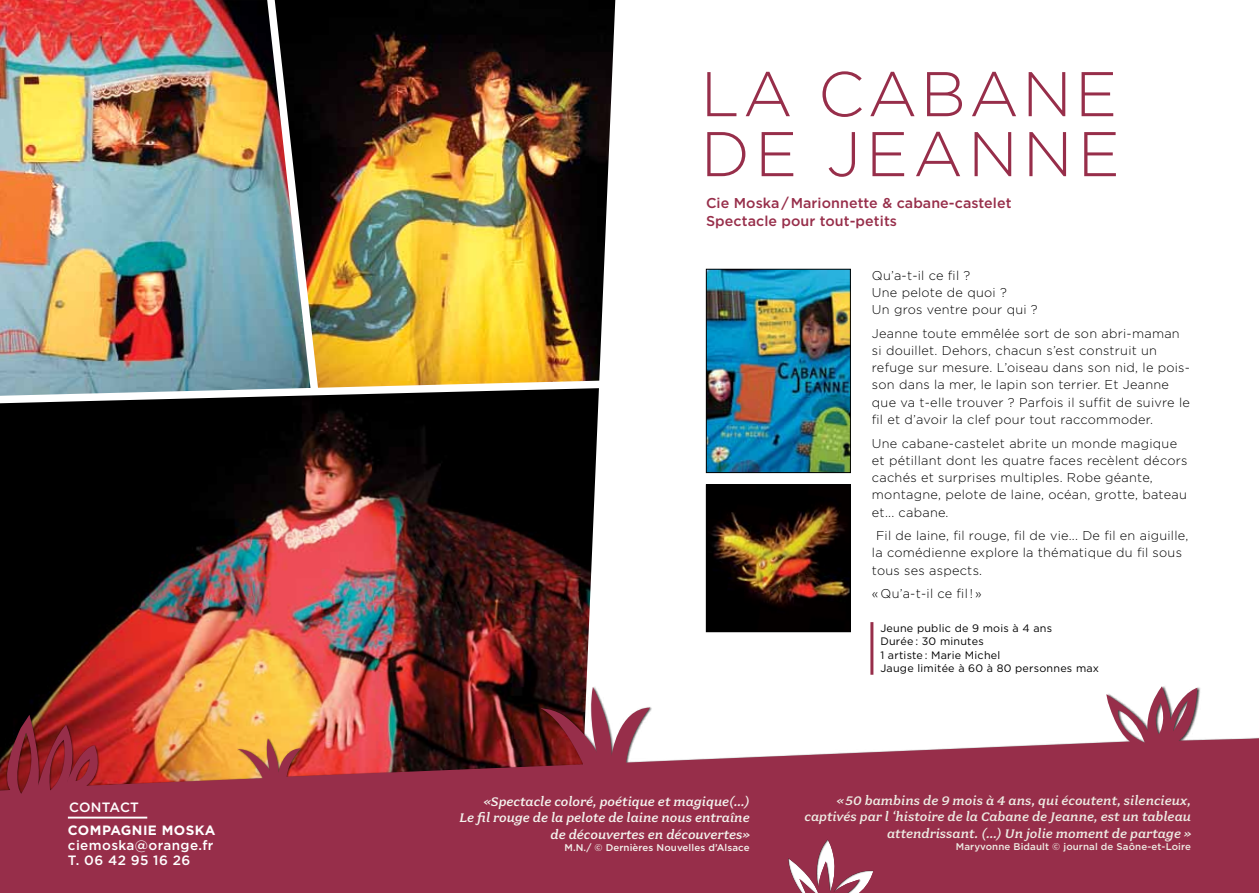
<style>
.page{position:relative;width:1259px;height:893px;background:#fff}
.page>*{position:absolute;margin:0;border:0;box-sizing:border-box;transform-origin:0 0}
.t1{font:300 63px/60px "Gotham HTF";letter-spacing:.065em;color:#972e4a}
.t2{font:500 14.25px/18.8px "Gotham HTF";letter-spacing:.005em;color:#972e4a}
.t3{font:italic 500 13.95px/16.5px "Fairplex Wide";letter-spacing:.005em;color:#eeebe3;text-align:right}
.t4{font:italic 500 13.95px/16.5px "Fairplex Wide";letter-spacing:.005em;color:#f4f2ed;text-align:right}
.t5{font:500 13.5px/15px "Gotham HTF";letter-spacing:.03em;color:#fff}
.t6{font:700 13.5px "Gotham HTF";letter-spacing:.03em;color:#fff}
.t7{font:500 13.5px "Gotham HTF";letter-spacing:.01em;color:#fff}
.t8{font:300 12.75px/17.2px "Gotham HTF";letter-spacing:.02em;color:#000}
.t9{font:10.8px/13.5px "Gotham HTF";letter-spacing:.02em;color:#000}
.t10{font:500 9.75px "Gotham HTF";letter-spacing:.01em;color:#eeebe3}
.t11{font:500 9.75px "Gotham HTF";letter-spacing:.01em;color:#f4f2ed}
</style>
<div class="page">
<img style="left:0;top:410px;width:583px;height:275px">
<svg style="left:583px;top:410px;width:15px;height:275px"></svg>
<img style="left:0;top:0;width:616px;height:410px">
<svg style="left:0;top:686px;width:1259px;height:207px;fill:#972e4a"></svg>
<img style="left:708px;top:271px;width:140px;height:200px">
<div style="left:706px;top:269px;width:144px;height:204px;border:1px solid #000"></div>
<hr style="left:870px;top:622px;width:3px;height:53px;background:#972e4a">
<img style="left:708px;top:486px;width:140px;height:144px">
<div style="left:706px;top:484px;width:144px;height:148px;border:1px solid #000"></div>
<svg style="left:787px;top:838px;width:89px;height:55px"></svg>
<hr style="left:68px;top:817px;width:79px;height:1px;background:#fff">
<p class="t7" style="left:69px;top:799px;width:71px">CONTACT</p>
<p class="t6" style="left:68px;top:823px;width:149px">COMPAGNIE MOSKA</p>
<p class="t5" style="left:68px;top:838px;width:147px">ciemoska@orange.fr<br>T. 06 42 95 16 26</p>
<h1 class="t1" style="left:701px;top:63px;width:421px">La cabane de jeanne</h1>
<p class="t2" style="left:706px;top:193px;width:307px">Cie Moska/Marionnette &amp; cabane-castelet<br>Spectacle pour tout-petits</p>
<p class="t4" style="left:459px;top:793px;width:292px">«Spectacle coloré, poétique et magique(…)<br>Le fil rouge de la pelote de laine nous entraîne de découvertes en découvertes»</p>
<p class="t11" style="left:564px;top:842px;width:187px">M.N./ © Dernières Nouvelles d’Alsace</p>
<p class="t8" style="left:872px;top:266px;width:167px">Qu’a-t-il ce fil ?<br>Une pelote de quoi ?<br>Un gros ventre pour qui ?</p>
<p class="t8" style="left:872px;top:324px;width:320px">Jeanne toute emmêlée sort de son abri-maman si douillet. Dehors, chacun s’est construit un refuge sur mesure. L’oiseau dans son nid, le pois&shy;son dans la mer, le lapin son terrier. Et Jeanne que va t-elle trouver ? Parfois il suffit de suivre le fil et d’avoir la clef pour tout raccommoder.</p>
<p class="t8" style="left:872px;top:434px;width:317px">Une cabane-castelet abrite un monde magique et pétillant dont les quatre faces recèlent décors cachés et surprises multiples. Robe géante, montagne, pelote de laine, océan, grotte, bateau et... cabane.</p>
<p class="t8" style="left:872px;top:527px;width:318px;text-indent:4px">Fil de laine, fil rouge, fil de vie... De fil en aiguille, la comédienne explore la thématique du fil sous tous ses aspects.</p>
<p class="t8" style="left:872px;top:585px;width:111px">« Qu’a-t-il ce fil ! »</p>
<p class="t9" style="left:880px;top:621px;width:220px">Jeune public de 9 mois à 4 ans<br>Durée : 30 minutes<br>1 artiste : Marie Michel<br>Jauge limitée à 60 à 80 personnes max</p>
<p class="t3" style="left:804px;top:792px;width:388px">« 50 bambins de 9 mois à 4 ans, qui écoutent, silencieux, captivés par l ‘histoire de la Cabane de Jeanne, est un tableau attendrissant. (…) Un jolie moment de partage »</p>
<p class="t10" style="left:956px;top:841px;width:236px">Maryvonne Bidault © journal de Saône-et-Loire</p>
</div>
